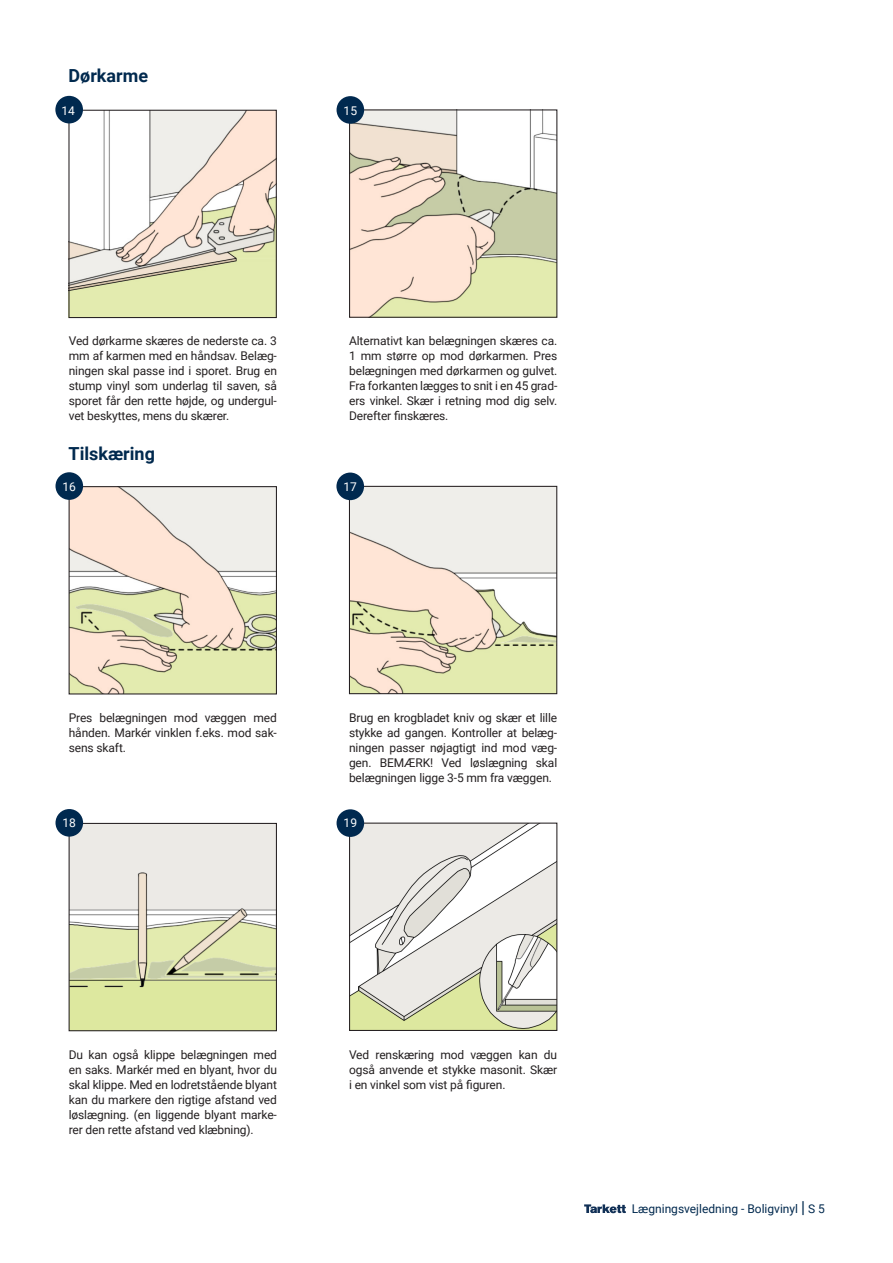
<style>
.page{position:relative;width:893px;height:1263px;background:#fff}
.page>*{position:absolute;margin:0;border:0;box-sizing:border-box;transform-origin:0 0}
.Mellem_ny{font:700 18px "Roboto";color:#00294e}
.Billledtekst{font:12px/15px "Roboto";letter-spacing:-.01em;color:#231f20;text-align:justify}
.t1{font:12px "Roboto";color:#00294e}
.billedtekst{font:12px "Roboto";color:#fff}
.s1{font-size:16.5px}
</style>
<div class="page">
<svg style="left:584px;top:1204px;width:42px;height:9px"></svg>
<img style="left:70px;top:112px;width:205px;height:204px">
<div style="left:68px;top:110px;width:209px;height:208px;border:1px solid #241f21"></div>
<div style="left:55px;top:96px;width:28px;height:27px;background:#00294f;border-radius:50%"></div>
<img style="left:351px;top:111px;width:204px;height:205px">
<div style="left:349px;top:109px;width:208px;height:209px;border:1px solid #241f21"></div>
<div style="left:337px;top:96px;width:27px;height:28px;background:#00294f;border-radius:50%"></div>
<img style="left:71px;top:488px;width:204px;height:204px">
<div style="left:69px;top:486px;width:208px;height:208px;border:1px solid #241f21"></div>
<div style="left:56px;top:472px;width:27px;height:28px;background:#00294f;border-radius:50%"></div>
<img style="left:351px;top:488px;width:204px;height:204px">
<div style="left:349px;top:486px;width:208px;height:208px;border:1px solid #241f21"></div>
<div style="left:336px;top:472px;width:28px;height:28px;background:#00294f;border-radius:50%"></div>
<img style="left:71px;top:825px;width:204px;height:204px">
<div style="left:69px;top:823px;width:208px;height:208px;border:1px solid #241f21"></div>
<div style="left:56px;top:809px;width:27px;height:28px;background:#00294f;border-radius:50%"></div>
<img style="left:351px;top:824px;width:204px;height:205px">
<div style="left:349px;top:822px;width:208px;height:209px;border:1px solid #241f21"></div>
<div style="left:337px;top:809px;width:27px;height:28px;background:#00294f;border-radius:50%"></div>
<p class="Mellem_ny" style="left:69px;top:63px;width:81px">Dørkarme</p>
<p class="billedtekst" style="left:62px;top:102px;width:15px">14</p>
<p class="billedtekst" style="left:344px;top:102px;width:15px">15</p>
<p class="Billledtekst" style="left:69px;top:333px;width:210px">Ved dørkarme skæres de nederste ca. 3 mm af karmen med en håndsav. Belæg&shy;ningen skal passe ind i sporet. Brug en stump vinyl som underlag til saven, så sporet får den rette højde, og undergul&shy;vet beskyttes, mens du skærer.</p>
<p class="Mellem_ny" style="left:69px;top:441px;width:88px">Tilskæring</p>
<p class="billedtekst" style="left:62px;top:478px;width:15px">16</p>
<p class="Billledtekst" style="left:349px;top:333px;width:210px">Alternativt kan belægningen skæres ca.<br>1 mm større op mod dørkarmen. Pres belægningen med dørkarmen og gulvet.<br>Fra forkanten lægges to snit i en 45 grad&shy;ers vinkel. Skær i retning mod dig selv.<br>Derefter finskæres.</p>
<p class="billedtekst" style="left:343px;top:478px;width:15px">17</p>
<p class="Billledtekst" style="left:69px;top:709px;width:210px">Pres belægningen mod væggen med hånden. Markér vinklen f.eks. mod sak&shy;sens skaft.</p>
<p class="billedtekst" style="left:63px;top:815px;width:15px">18</p>
<p class="Billledtekst" style="left:349px;top:709px;width:210px">Brug en krogbladet kniv og skær et lille stykke ad gangen. Kontroller at belæg&shy;ningen passer nøjagtigt ind mod væg&shy;gen. BEMÆRK! Ved løslægning skal belægningen ligge 3-5 mm fra væggen.</p>
<p class="billedtekst" style="left:344px;top:814px;width:15px">19</p>
<p class="Billledtekst" style="left:69px;top:1047px;width:210px">Du kan også klippe belægningen med en saks. Markér med en blyant, hvor du skal klippe. Med en lodretstående blyant kan du markere den rigtige afstand ved løslægning. (en liggende blyant marke&shy;rer den rette afstand ved klæbning).</p>
<p class="Billledtekst" style="left:349px;top:1047px;width:210px">Ved renskæring mod væggen kan du også anvende et stykke masonit. Skær i en vinkel som vist på figuren.</p>
<p class="t1" style="left:632px;top:1200px;width:195px">Lægningsvejledning - Boligvinyl <span class="s1">|</span> S 5</p>
</div>
